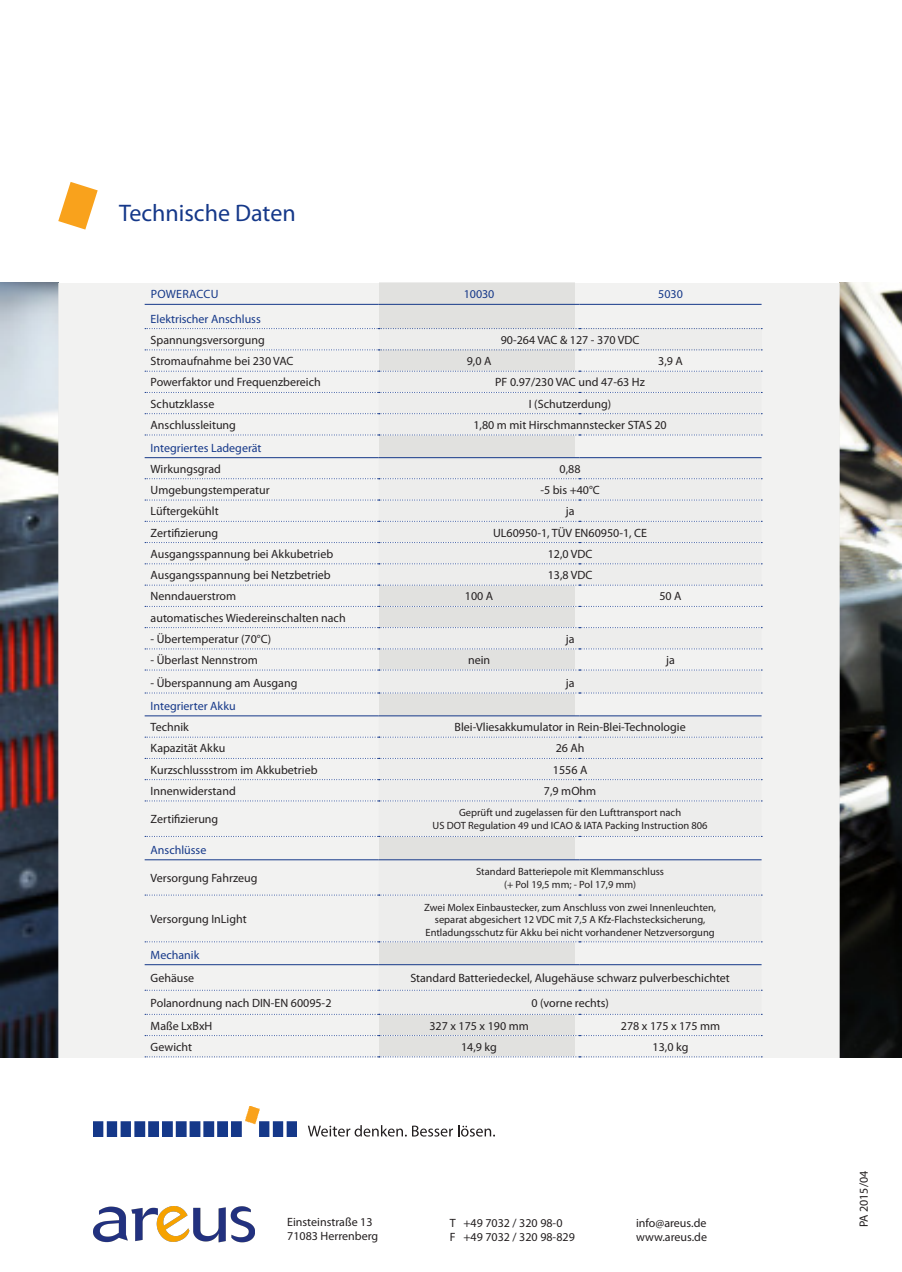
<style>
.page{position:relative;width:902px;height:1272px;background:#fff}
.page>*{position:absolute;margin:0;border:0;box-sizing:border-box;transform-origin:0 0}
.t1{font:24px "Myriad Pro";color:#153889}
.t2{font:12px "Myriad Pro";color:#231f20}
.t3{font:12px "Myriad Pro";color:#153889}
.t4{font:12px "Myriad Pro";letter-spacing:.02em;color:#153889}
.t5{font:10.5px "Myriad Pro";color:#231f20}
</style>
<div class="page">
<img style="left:839px;top:282px;width:62px;height:775px">
<svg style="left:58px;top:182px;width:40px;height:47px"></svg>
<img style="left:0;top:283px;width:58px;height:774px">
<div style="left:58px;top:283px;width:781px;height:774px;background:#ededec"></div>
<img style="left:93px;top:1206px;width:161px;height:37px">
<div style="left:378px;top:282px;width:196px;height:774px;background:#e1e1df"></div>
<div style="left:378px;top:328px;width:383px;height:22px;background:#ededec"></div>
<svg style="left:378px;top:372px;width:383px;height:641px;fill:#ededec"></svg>
<hr style="left:145px;top:304px;width:233px;height:1px;background:#153889">
<hr style="left:378px;top:304px;width:201px;height:1px;background:#153889">
<hr style="left:579px;top:304px;width:182px;height:1px;background:#153889">
<svg style="left:145px;top:328px;width:617px;height:1px"></svg>
<svg style="left:145px;top:349px;width:617px;height:1px"></svg>
<svg style="left:145px;top:371px;width:617px;height:1px"></svg>
<svg style="left:145px;top:392px;width:617px;height:1px"></svg>
<svg style="left:145px;top:413px;width:617px;height:1px"></svg>
<svg style="left:145px;top:434px;width:617px;height:1px"></svg>
<hr style="left:145px;top:457px;width:233px;height:1px;background:#153889">
<hr style="left:378px;top:457px;width:201px;height:1px;background:#153889">
<hr style="left:579px;top:457px;width:182px;height:1px;background:#153889">
<svg style="left:145px;top:478px;width:617px;height:1px"></svg>
<svg style="left:145px;top:499px;width:617px;height:1px"></svg>
<svg style="left:145px;top:521px;width:617px;height:1px"></svg>
<svg style="left:145px;top:542px;width:617px;height:1px"></svg>
<svg style="left:145px;top:563px;width:617px;height:1px"></svg>
<svg style="left:145px;top:584px;width:617px;height:1px"></svg>
<svg style="left:145px;top:606px;width:617px;height:1px"></svg>
<svg style="left:145px;top:836px;width:617px;height:1px"></svg>
<svg style="left:145px;top:941px;width:617px;height:1px"></svg>
<hr style="left:145px;top:715px;width:233px;height:1px;background:#153889">
<hr style="left:145px;top:859px;width:233px;height:1px;background:#153889">
<hr style="left:145px;top:964px;width:233px;height:1px;background:#153889">
<hr style="left:378px;top:715px;width:201px;height:1px;background:#153889">
<hr style="left:579px;top:715px;width:182px;height:1px;background:#153889">
<hr style="left:378px;top:859px;width:201px;height:1px;background:#153889">
<hr style="left:579px;top:859px;width:182px;height:1px;background:#153889">
<hr style="left:378px;top:964px;width:201px;height:1px;background:#153889">
<hr style="left:579px;top:964px;width:182px;height:1px;background:#153889">
<svg style="left:145px;top:894px;width:617px;height:1px"></svg>
<svg style="left:145px;top:989px;width:617px;height:1px"></svg>
<svg style="left:145px;top:1013px;width:617px;height:1px"></svg>
<svg style="left:145px;top:1035px;width:617px;height:1px"></svg>
<svg style="left:145px;top:1056px;width:617px;height:1px"></svg>
<svg style="left:145px;top:736px;width:617px;height:1px"></svg>
<svg style="left:145px;top:758px;width:617px;height:1px"></svg>
<svg style="left:145px;top:779px;width:617px;height:1px"></svg>
<svg style="left:145px;top:800px;width:617px;height:1px"></svg>
<svg style="left:145px;top:627px;width:617px;height:1px"></svg>
<svg style="left:145px;top:648px;width:617px;height:1px"></svg>
<svg style="left:145px;top:669px;width:617px;height:1px"></svg>
<svg style="left:145px;top:692px;width:617px;height:1px"></svg>
<img style="left:94px;top:1106px;width:202px;height:30px">
<svg style="left:308px;top:1125px;width:187px;height:11px"></svg>
<p class="t1" style="left:119px;top:198px;width:178px">Technische Daten</p>
<p class="t4" style="left:151px;top:287px;width:69px">POWERACCU</p>
<p class="t3" style="left:463px;top:287px;width:32px">10030</p>
<p class="t3" style="left:658px;top:287px;width:26px">5030</p>
<p class="t3" style="left:151px;top:311px;width:112px">Elektrischer Anschluss</p>
<p class="t2" style="left:151px;top:332px;width:116px">Spannungsversorgung</p>
<p class="t2" style="left:501px;top:332px;width:140px">90-264 VAC &amp; 127 - 370 VDC</p>
<p class="t2" style="left:151px;top:354px;width:144px">Stromaufnahme bei 230 VAC</p>
<p class="t2" style="left:466px;top:354px;width:26px">9,0 A</p>
<p class="t2" style="left:658px;top:354px;width:26px">3,9 A</p>
<p class="t2" style="left:151px;top:375px;width:172px">Powerfaktor und Frequenzbereich</p>
<p class="t2" style="left:495px;top:375px;width:151px">PF 0.97/230 VAC und 47-63 Hz</p>
<p class="t2" style="left:151px;top:396px;width:65px">Schutzklasse</p>
<p class="t2" style="left:529px;top:396px;width:84px">I (Schutzerdung)</p>
<p class="t2" style="left:151px;top:417px;width:87px">Anschlussleitung</p>
<p class="t2" style="left:473px;top:417px;width:195px">1,80 m mit Hirschmannstecker STAS 20</p>
<p class="t3" style="left:151px;top:440px;width:112px">Integriertes Ladegerät</p>
<p class="t2" style="left:151px;top:461px;width:72px">Wirkungsgrad</p>
<p class="t2" style="left:559px;top:461px;width:22px">0,88</p>
<p class="t2" style="left:151px;top:482px;width:120px">Umgebungstemperatur</p>
<p class="t2" style="left:540px;top:482px;width:61px">-5 bis +40°C</p>
<p class="t2" style="left:151px;top:504px;width:69px">Lüftergekühlt</p>
<p class="t2" style="left:565px;top:504px;width:10px">ja</p>
<p class="t2" style="left:151px;top:525px;width:69px">Zertifizierung</p>
<p class="t2" style="left:493px;top:525px;width:155px">UL60950-1, TÜV EN60950-1, CE</p>
<p class="t2" style="left:151px;top:546px;width:184px">Ausgangsspannung bei Akkubetrieb</p>
<p class="t2" style="left:547px;top:546px;width:46px">12,0 VDC</p>
<p class="t2" style="left:151px;top:567px;width:182px">Ausgangsspannung bei Netzbetrieb</p>
<p class="t2" style="left:547px;top:567px;width:46px">13,8 VDC</p>
<p class="t2" style="left:151px;top:589px;width:87px">Nenndauerstrom</p>
<p class="t2" style="left:465px;top:589px;width:30px">100 A</p>
<p class="t2" style="left:659px;top:589px;width:24px">50 A</p>
<p class="t2" style="left:151px;top:610px;width:196px">automatisches Wiedereinschalten nach</p>
<p class="t2" style="left:151px;top:631px;width:122px">- Übertemperatur (70°C)</p>
<p class="t2" style="left:565px;top:631px;width:10px">ja</p>
<p class="t2" style="left:151px;top:652px;width:109px">- Überlast Nennstrom</p>
<p class="t2" style="left:468px;top:652px;width:24px">nein</p>
<p class="t2" style="left:666px;top:652px;width:10px">ja</p>
<p class="t2" style="left:151px;top:675px;width:148px">- Überspannung am Ausgang</p>
<p class="t2" style="left:565px;top:675px;width:10px">ja</p>
<p class="t3" style="left:151px;top:698px;width:86px">Integrierter Akku</p>
<p class="t2" style="left:151px;top:719px;width:40px">Technik</p>
<p class="t2" style="left:454px;top:719px;width:232px">Blei-Vliesakkumulator in Rein-Blei-Technologie</p>
<p class="t2" style="left:151px;top:741px;width:76px">Kapazität Akku</p>
<p class="t2" style="left:555px;top:741px;width:30px">26 Ah</p>
<p class="t2" style="left:151px;top:762px;width:168px">Kurzschlussstrom im Akkubetrieb</p>
<p class="t2" style="left:553px;top:762px;width:36px">1556 A</p>
<p class="t2" style="left:151px;top:783px;width:87px">Innenwiderstand</p>
<p class="t2" style="left:544px;top:783px;width:54px">7,9 mOhm</p>
<p class="t2" style="left:151px;top:811px;width:69px">Zertifizierung</p>
<p class="t5" style="left:459px;top:806px;width:223px">Geprüft und zugelassen für den Lufttransport nach</p>
<p class="t5" style="left:432px;top:818px;width:276px">US DOT Regulation 49 und ICAO &amp; IATA Packing Instruction 806</p>
<p class="t3" style="left:151px;top:842px;width:57px">Anschlüsse</p>
<p class="t2" style="left:151px;top:870px;width:108px">Versorgung Fahrzeug</p>
<p class="t2" style="left:151px;top:911px;width:98px">Versorgung InLight</p>
<p class="t5" style="left:476px;top:865px;width:189px">Standard Batteriepole mit Klemmanschluss</p>
<p class="t5" style="left:504px;top:877px;width:134px">(+ Pol 19,5 mm; - Pol 17,9 mm)</p>
<p class="t5" style="left:424px;top:900px;width:293px">Zwei Molex Einbaustecker, zum Anschluss von zwei Innenleuchten,</p>
<p class="t5" style="left:435px;top:913px;width:272px">separat abgesichert 12 VDC mit 7,5 A Kfz-Flachstecksicherung,</p>
<p class="t5" style="left:425px;top:925px;width:291px">Entladungsschutz für Akku bei nicht vorhandener Netzversorgung</p>
<p class="t3" style="left:151px;top:947px;width:50px">Mechanik</p>
<p class="t2" style="left:151px;top:970px;width:45px">Gehäuse</p>
<p class="t2" style="left:410px;top:970px;width:321px">Standard Batteriedeckel, Alugehäuse schwarz pulverbeschichtet</p>
<p class="t2" style="left:151px;top:995px;width:182px">Polanordnung nach DIN-EN 60095-2</p>
<p class="t2" style="left:531px;top:995px;width:79px">0 (vorne rechts)</p>
<p class="t2" style="left:151px;top:1018px;width:63px">Maße LxBxH</p>
<p class="t2" style="left:429px;top:1018px;width:101px">327 x 175 x 190 mm</p>
<p class="t2" style="left:620px;top:1018px;width:101px">278 x 175 x 175 mm</p>
<p class="t2" style="left:151px;top:1039px;width:43px">Gewicht</p>
<p class="t2" style="left:461px;top:1039px;width:37px">14,9 kg</p>
<p class="t2" style="left:652px;top:1039px;width:37px">13,0 kg</p>
<p class="t2" style="left:287px;top:1214px;width:87px">Einsteinstraße 13</p>
<p class="t2" style="left:287px;top:1228px;width:92px">71083 Herrenberg</p>
<p class="t2" style="left:450px;top:1214px;width:114px">T +49 7032 / 320 98-0</p>
<p class="t2" style="left:450px;top:1229px;width:126px">F +49 7032 / 320 98-829</p>
<p class="t2" style="left:636px;top:1214px;width:72px">info@areus.de</p>
<p class="t2" style="left:636px;top:1229px;width:72px">www.areus.de</p>
<p class="t2" style="left:856px;top:1227px;width:58px;rotate:-90deg">PA 2015/04</p>
</div>
